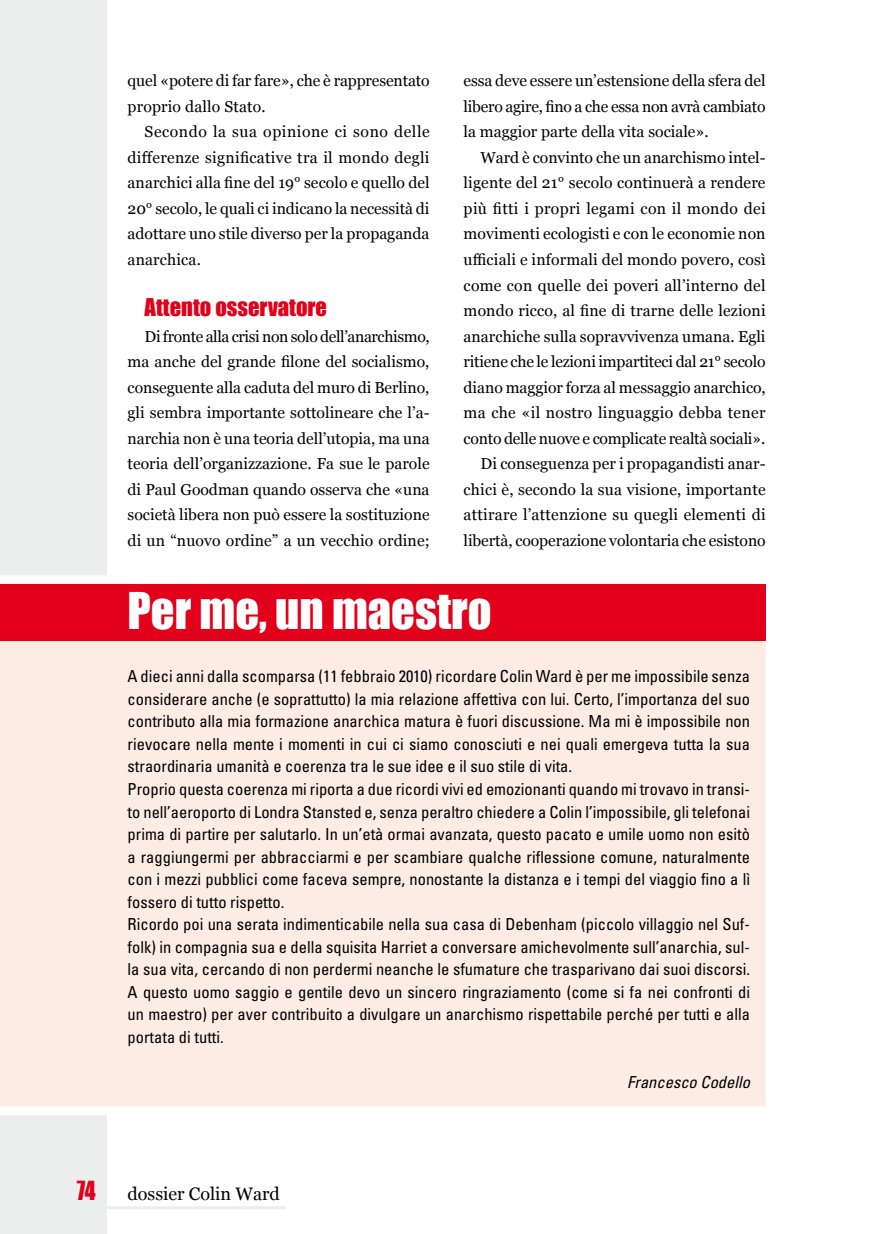
<style>
.page{position:relative;width:872px;height:1234px;background:#fff}
.page>*{position:absolute;margin:0;border:0;box-sizing:border-box;transform-origin:0 0}
.t1{font:46.5px "Impact";color:#fff}
.t2{font:24.15px "Impact";color:#e2001a;scale:.9 1}
.t3{font:22.5px "Impact";color:#e2001a}
.t4{font:18px "Georgia";color:#000}
.t5{font:condensed 16.5px/22.5px "Univers";color:#000}
.t6{font:italic condensed 16.5px "Univers";color:#000}
.t7{font:15.75px/25.5px "Georgia";letter-spacing:.005em;color:#000;text-align:justify}
</style>
<div class="page">
<div style="left:0;top:0;width:106px;height:1233px;background:#eceded"></div>
<div style="left:0;top:570px;width:766px;height:549px;background:#fdece4"></div>
<div style="left:0;top:584px;width:765px;height:57px;background:#e2001a"></div>
<hr style="left:0;top:1205px;width:285px;height:3px;background:#eceded">
<p class="t7" style="left:128px;top:67px;width:303px">quel «potere di far fare», che è rappresentato proprio dallo Stato.</p>
<p class="t7" style="left:128px;top:118px;width:303px;text-indent:17px">Secondo la sua opinione ci sono delle differenze significative tra il mondo degli anarchici alla fine del 19° secolo e quello del 20° secolo, le quali ci indicano la necessità di adottare uno stile diverso per la propaganda anarchica.</p>
<h3 class="t3" style="left:145px;top:290px;width:184px">Attento osservatore</h3>
<p class="t7" style="left:128px;top:322px;width:304px;text-indent:17px">Di fronte alla crisi non solo dell’anarchismo, ma anche del grande filone del socialismo, conseguente alla caduta del muro di Berlino, gli sembra importante sottolineare che l’a&shy;narchia non è una teoria dell’utopia, ma una teoria dell’organizzazione. Fa sue le parole di Paul Goodman quando osserva che «una società libera non può essere la sostituzione di un “nuovo ordine” a un vecchio ordine;</p>
<p class="t7" style="left:463px;top:67px;width:303px">essa deve essere un’estensione della sfera del libero agire, fino a che essa non avrà cambiato la maggior parte della vita sociale».</p>
<p class="t7" style="left:463px;top:144px;width:304px;text-align:right">Ward è convinto che un anarchismo intel&shy;ligente del 21° secolo continuerà a rendere più fitti i propri legami con il mondo dei movimenti ecologisti e con le economie non ufficiali e informali del mondo povero, così come con quelle dei poveri all’interno del mondo ricco, al fine di trarne delle lezioni anarchiche sulla sopravvivenza umana. Egli ritiene che le lezioni impartiteci dal 21° secolo diano maggior forza al messaggio anarchico, ma che «il nostro linguaggio debba tener conto delle nuove e complicate realtà sociali».<br>Di conseguenza per i propagandisti anar&shy;chici è, secondo la sua visione, importante attirare l’attenzione su quegli elementi di libertà, cooperazione volontaria che esistono</p>
<h1 class="t1" style="left:128px;top:574px;width:365px">Per me, un maestro</h1>
<p class="t5" style="left:128px;top:664px;width:624px">A dieci anni dalla scomparsa (11 febbraio 2010) ricordare Colin Ward è per me impossibile senza considerare anche (e soprattutto) la mia relazione affettiva con lui. Certo, l’importanza del suo contributo alla mia formazione anarchica matura è fuori discussione. Ma mi è impossibile non rievocare nella mente i momenti in cui ci siamo conosciuti e nei quali emergeva tutta la sua straordinaria umanità e coerenza tra le sue idee e il suo stile di vita.<br>Proprio questa coerenza mi riporta a due ricordi vivi ed emozionanti quando mi trovavo in transi&shy;to nell’aeroporto di Londra Stansted e, senza peraltro chiedere a Colin l’impossibile, gli telefonai prima di partire per salutarlo. In un’età ormai avanzata, questo pacato e umile uomo non esitò a raggiungermi per abbracciarmi e per scambiare qualche riflessione comune, naturalmente con i mezzi pubblici come faceva sempre, nonostante la distanza e i tempi del viaggio fino a lì fossero di tutto rispetto.<br>Ricordo poi una serata indimenticabile nella sua casa di Debenham (piccolo villaggio nel Suf&shy;folk) in compagnia sua e della squisita Harriet a conversare amichevolmente sull’anarchia, sul&shy;la sua vita, cercando di non perdermi neanche le sfumature che trasparivano dai suoi discorsi.<br>A questo uomo saggio e gentile devo un sincero ringraziamento (come si fa nei confronti di un maestro) per aver contribuito a divulgare un anarchismo rispettabile perché per tutti e alla portata di tutti.</p>
<p class="t6" style="left:627px;top:1071px;width:124px">Francesco Codello</p>
<h2 class="t2" style="left:77px;top:1171px;width:23px">74</h2>
<p class="t4" style="left:128px;top:1180px;width:154px">dossier Colin Ward</p>
</div>
